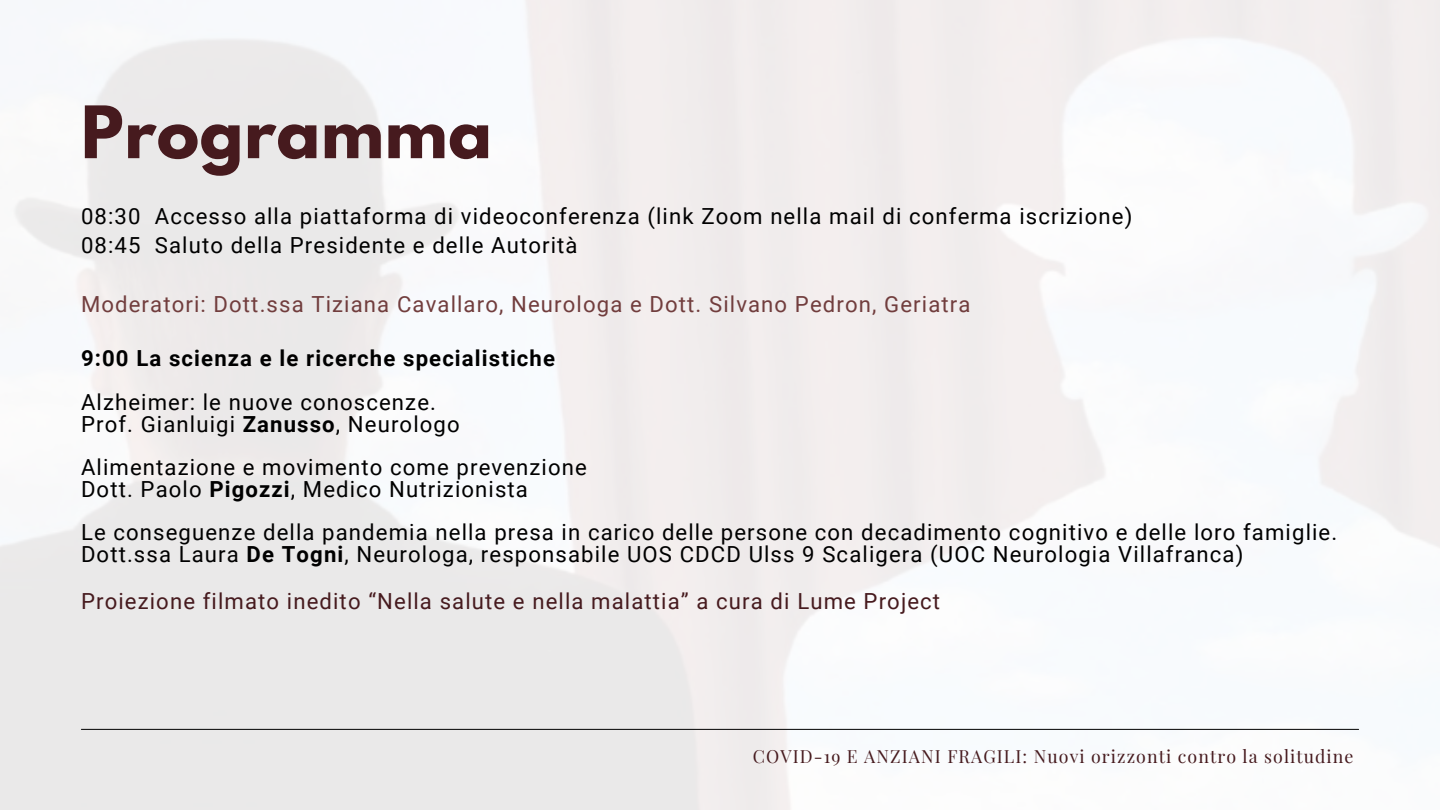
<style>
.page{position:relative;width:1440px;height:810px;background:#fff}
.page>*{position:absolute;margin:0;border:0;box-sizing:border-box;transform-origin:0 0}
.t1{font:700 64px "League Spartan";letter-spacing:.01em;color:#461a1e}
.t2{font:22.2px/21.8px "Roboto";letter-spacing:.05em;color:#000}
.t3{font:22.2px "Roboto";letter-spacing:.05em;color:#713d3d}
.t4{font:22.2px "Roboto";letter-spacing:.05em;color:#461a1e}
.t5{font:700 22.2px "Roboto";letter-spacing:.05em;color:#000}
.t6{font:17.8px "Playfair Display";letter-spacing:.06em;color:#461a1e}
.s1{font-weight:700}
</style>
<div class="page">
<hr style="left:81px;top:729px;width:1278px;height:1px;background:#000">
<h1 class="t1" style="left:81px;top:101px;width:412px">Programma</h1>
<p class="t2" style="left:81px;top:202px;width:1053px;line-height:29.2px">08:30 Accesso alla piattaforma di videoconferenza (link Zoom nella mail di conferma iscrizione)<br>08:45 Saluto della Presidente e delle Autorità</p>
<p class="t3" style="left:81px;top:291px;width:891px">Moderatori: Dott.ssa Tiziana Cavallaro, Neurologa e Dott. Silvano Pedron, Geriatra</p>
<p class="t5" style="left:81px;top:346px;width:476px">9:00 La scienza e le ricerche specialistiche</p>
<p class="t2" style="left:81px;top:392px;width:380px">Alzheimer: le nuove conoscenze.<br>Prof. Gianluigi <span class="s1">Zanusso</span>, Neurologo</p>
<p class="t2" style="left:81px;top:457px;width:507px">Alimentazione e movimento come prevenzione<br>Dott. Paolo <span class="s1">Pigozzi</span>, Medico Nutrizionista</p>
<p class="t2" style="left:81px;top:522px;width:1258px">Le conseguenze della pandemia nella presa in carico delle persone con decadimento cognitivo e delle loro famiglie.<br>Dott.ssa Laura <span class="s1">De Togni</span>, Neurologa, responsabile UOS CDCD Ulss 9 Scaligera (UOC Neurologia Villafranca)</p>
<p class="t4" style="left:81px;top:588px;width:861px">Proiezione filmato inedito “Nella salute e nella malattia” a cura di Lume Project</p>
<p class="t6" style="left:753px;top:744px;width:602px">COVID-19 E ANZIANI FRAGILI: Nuovi orizzonti contro la solitudine</p>
</div>
